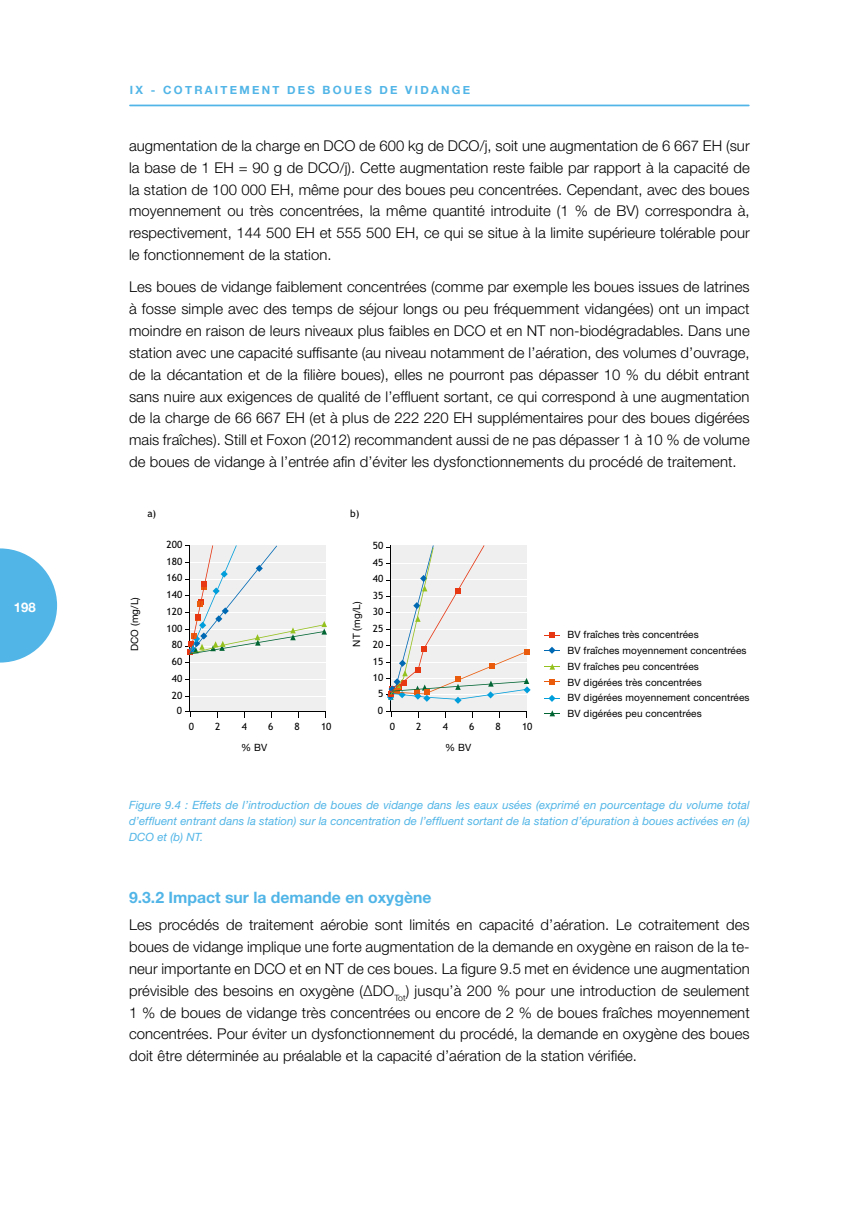
<style>
.page{position:relative;width:849px;height:1211px;background:#fff}
.page>*{position:absolute;margin:0;border:0;box-sizing:border-box;transform-origin:0 0}
.t1{font:700 15.75px "Helvetica Neue LT Std";color:#51b5e7}
.t2{font:300 14.88px/21.9px "Helvetica Neue LT Std";letter-spacing:.005em;color:#000;text-align:justify}
.t3{font:700 13.12px "Helvetica Neue";color:#fff}
.t4{font:italic 11.38px/15.8px "Helvetica Neue LT Std";letter-spacing:.005em;color:#51b5e7;text-align:justify}
.t5{font:700 11.38px "Helvetica Neue";letter-spacing:.2em;color:#51b5e7}
.t6{font:9.97px/15.8px "Helvetica Neue LT Std";letter-spacing:.01em;color:#000}
.t7{font:9.97px "Trebuchet MS";color:#000}
</style>
<div class="page">
<svg style="left:0;top:548px;width:57px;height:114px"></svg>
<hr style="left:130px;top:105px;width:618px;height:1px;background:#51b5e7">
<svg style="left:544px;top:632px;width:15px;height:5px"></svg>
<svg style="left:544px;top:663px;width:15px;height:6px"></svg>
<svg style="left:544px;top:646px;width:15px;height:7px"></svg>
<svg style="left:544px;top:679px;width:15px;height:5px"></svg>
<svg style="left:544px;top:710px;width:15px;height:6px"></svg>
<svg style="left:544px;top:695px;width:15px;height:7px"></svg>
<div style="left:190px;top:546px;width:135px;height:166px;background:#efefef"></div>
<hr style="left:190px;top:696px;width:135px;height:1px;background:#fff">
<hr style="left:190px;top:679px;width:135px;height:1px;background:#fff">
<hr style="left:190px;top:662px;width:135px;height:1px;background:#fff">
<hr style="left:189px;top:546px;width:1px;height:166px;background:#000">
<hr style="left:189px;top:711px;width:137px;height:1px;background:#000">
<div style="left:391px;top:546px;width:135px;height:166px;background:#efefef"></div>
<hr style="left:390px;top:546px;width:1px;height:166px;background:#000">
<hr style="left:390px;top:711px;width:136px;height:1px;background:#000">
<svg style="left:185px;top:545px;width:142px;height:109px"></svg>
<svg style="left:386px;top:545px;width:144px;height:158px"></svg>
<p class="t3" style="left:14px;top:597px;width:23px">198</p>
<p class="t5" style="left:130px;top:81px;width:341px">IX - COTRAITEMENT DES BOUES DE VIDANGE</p>
<p class="t2" style="left:129px;top:134px;width:622px">augmentation de la charge en DCO de 600 kg de DCO/j, soit une augmentation de 6 667 EH (sur la base de 1 EH = 90 g de DCO/j). Cette augmentation reste faible par rapport à la capacité de la station de 100 000 EH, même pour des boues peu concentrées. Cependant, avec des boues moyennement ou très concentrées, la même quantité introduite (1 % de BV) correspondra à, respectivement, 144 500 EH et 555 500 EH, ce qui se situe à la limite supérieure tolérable pour le fonctionnement de la station.</p>
<p class="t2" style="left:129px;top:275px;width:622px">Les boues de vidange faiblement concentrées (comme par exemple les boues issues de latrines à fosse simple avec des temps de séjour longs ou peu fréquemment vidangées) ont un impact moindre en raison de leurs niveaux plus faibles en DCO et en NT non-biodégradables. Dans une station avec une capacité suffisante (au niveau notamment de l’aération, des volumes d’ouvrage, de la décantation et de la filière boues), elles ne pourront pas dépasser 10 % du débit entrant sans nuire aux exigences de qualité de l’effluent sortant, ce qui correspond à une augmentation de la charge de 66 667 EH (et à plus de 222 220 EH supplémentaires pour des boues digérées mais fraîches). Still et Foxon (2012) recommandent aussi de ne pas dépasser 1 à 10 % de volume de boues de vidange à l’entrée afin d’éviter les dysfonctionnements du procédé de traitement.</p>
<p class="t7" style="left:147px;top:507px;width:10px">a)</p>
<p class="t7" style="left:350px;top:507px;width:11px">b)</p>
<p class="t7" style="left:166px;top:538px;width:17px">200</p>
<p class="t7" style="left:372px;top:540px;width:12px">50</p>
<p class="t7" style="left:166px;top:555px;width:17px">180</p>
<p class="t7" style="left:372px;top:556px;width:12px">45</p>
<p class="t7" style="left:166px;top:572px;width:17px">160</p>
<p class="t7" style="left:372px;top:573px;width:12px">40</p>
<p class="t6" style="left:127px;top:651px;width:56px;rotate:-90deg">DCO (mg/L)</p>
<p class="t7" style="left:166px;top:588px;width:17px">140</p>
<p class="t7" style="left:166px;top:605px;width:17px">120</p>
<p class="t7" style="left:166px;top:622px;width:17px">100</p>
<p class="t7" style="left:172px;top:639px;width:12px">80</p>
<p class="t6" style="left:348px;top:646px;width:47px;rotate:-90deg">NT (mg/L)</p>
<p class="t7" style="left:372px;top:589px;width:12px">35</p>
<p class="t7" style="left:372px;top:605px;width:12px">30</p>
<p class="t7" style="left:372px;top:622px;width:12px">25</p>
<p class="t7" style="left:372px;top:638px;width:12px">20</p>
<p class="t7" style="left:172px;top:655px;width:12px">60</p>
<p class="t7" style="left:372px;top:655px;width:12px">15</p>
<p class="t7" style="left:172px;top:672px;width:12px">40</p>
<p class="t7" style="left:372px;top:671px;width:12px">10</p>
<p class="t7" style="left:172px;top:689px;width:12px">20</p>
<p class="t7" style="left:378px;top:687px;width:7px">5</p>
<p class="t7" style="left:177px;top:704px;width:7px">0</p>
<p class="t7" style="left:378px;top:704px;width:7px">0</p>
<p class="t7" style="left:189px;top:720px;width:7px">0</p>
<p class="t7" style="left:215px;top:720px;width:7px">2</p>
<p class="t7" style="left:241px;top:720px;width:7px">4</p>
<p class="t7" style="left:268px;top:720px;width:7px">6</p>
<p class="t7" style="left:294px;top:720px;width:7px">8</p>
<p class="t7" style="left:321px;top:720px;width:12px">10</p>
<p class="t7" style="left:390px;top:720px;width:7px">0</p>
<p class="t7" style="left:416px;top:720px;width:7px">2</p>
<p class="t7" style="left:442px;top:720px;width:7px">4</p>
<p class="t7" style="left:469px;top:720px;width:7px">6</p>
<p class="t7" style="left:495px;top:720px;width:7px">8</p>
<p class="t7" style="left:522px;top:720px;width:12px">10</p>
<p class="t6" style="left:241px;top:739px;width:28px">% BV</p>
<p class="t6" style="left:445px;top:739px;width:28px">% BV</p>
<p class="t6" style="left:567px;top:626px;width:183px">BV fraîches très concentrées<br>BV fraîches moyennement concentrées<br>BV fraîches peu concentrées<br>BV digérées très concentrées<br>BV digérées moyennement concentrées<br>BV digérées peu concentrées</p>
<p class="t4" style="left:129px;top:797px;width:622px">Figure 9.4 : Effets de l’introduction de boues de vidange dans les eaux usées (exprimé en pourcentage du volume total d’effluent entrant dans la station) sur la concentration de l’effluent sortant de la station d’épuration à boues activées en (a)<br>DCO et (b) NT.</p>
<p class="t1" style="left:129px;top:887px;width:304px">9.3.2 Impact sur la demande en oxygène</p>
<p class="t2" style="left:129px;top:913px;width:622px">Les procédés de traitement aérobie sont limités en capacité d’aération. Le cotraitement des boues de vidange implique une forte augmentation de la demande en oxygène en raison de la te&shy;neur importante en DCO et en NT de ces boues. La figure 9.5 met en évidence une augmentation prévisible des besoins en oxygène (ΔDO<sub>Tot</sub>) jusqu’à 200 % pour une introduction de seulement 1 % de boues de vidange très concentrées ou encore de 2 % de boues fraîches moyennement concentrées. Pour éviter un dysfonctionnement du procédé, la demande en oxygène des boues doit être déterminée au préalable et la capacité d’aération de la station vérifiée.</p>
</div>
